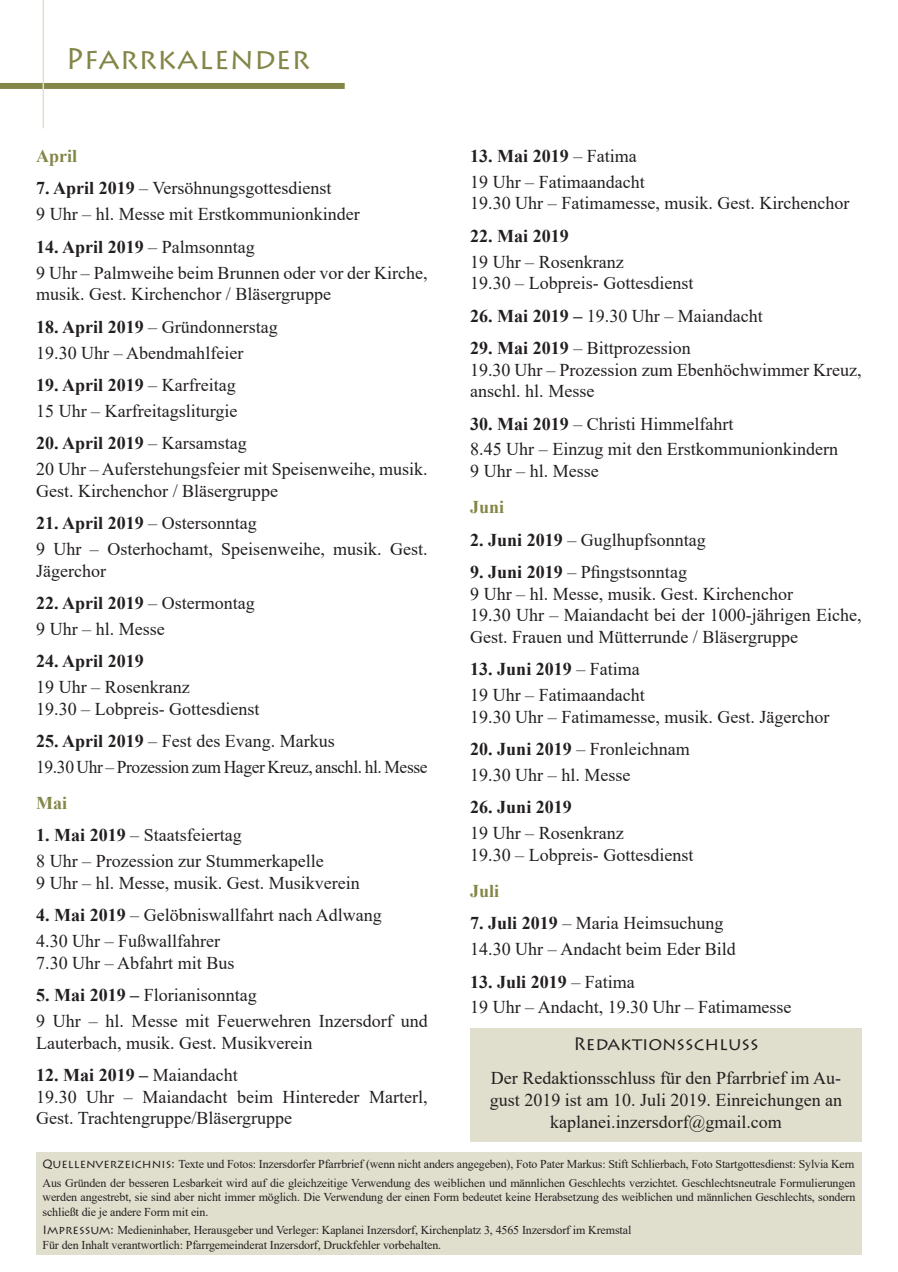
<style>
.page{position:relative;width:898px;height:1272px;background:#fff}
.page>*{position:absolute;margin:0;border:0;box-sizing:border-box;transform-origin:0 0}
.t1{font:30px "Lithos Pro";letter-spacing:.005em;color:#848648}
.t2{font:18px/25.8px "Times New Roman";color:#231f20}
.t3{font:18px/26px "Times New Roman";letter-spacing:-.02em;color:#231f20}
.t4{font:700 18px "Times New Roman";color:#231f20}
.t5{font:18px "Lithos Pro";color:#231f20}
.t6{font:700 18px "Times New Roman";color:#848648}
.t7{font:12px/14.4px "Times New Roman";letter-spacing:-.01em;color:#231f20}
.s1{font-weight:700}
.s2{font-family:"Lithos Pro"}
</style>
<div class="page">
<div style="left:36px;top:1152px;width:825px;height:102px;background:#e0dfcd"></div>
<div style="left:0;top:83px;width:344px;height:6px;background:#848648"></div>
<hr style="left:43px;top:0;width:1px;height:128px;background:#e0dfcd">
<div style="left:470px;top:1028px;width:391px;height:113px;background:#e0dfcd"></div>
<h1 class="t1" style="left:65px;top:41px;width:246px">Pfarrkalender</h1>
<p class="t6" style="left:36px;top:143px;width:43px">April</p>
<p class="t2" style="left:36px;top:175px;width:325px"><span class="s1">7. April 2019</span> – Versöhnungsgottesdienst<br>9 Uhr – hl. Messe mit Erstkommunionkinder</p>
<p class="t2" style="left:36px;top:233px;width:393px"><span class="s1">14. April 2019</span> – Palmsonntag<br>9 Uhr – Palmweihe beim Brunnen oder vor der Kirche,</p>
<p class="t2" style="left:36px;top:281px;width:296px">musik. Gest. Kirchenchor / Bläsergruppe</p>
<p class="t2" style="left:36px;top:313px;width:243px"><span class="s1">18. April 2019</span> – Gründonnerstag<br>19.30 Uhr – Abendmahlfeier</p>
<p class="t2" style="left:36px;top:371px;width:203px"><span class="s1">19. April 2019</span> – Karfreitag<br>15 Uhr – Karfreitagsliturgie</p>
<p class="t2" style="left:36px;top:429px;width:393px"><span class="s1">20. April 2019</span> – Karsamstag<br>20 Uhr – Auferstehungsfeier mit Speisenweihe, musik.</p>
<p class="t2" style="left:36px;top:477px;width:243px">Gest. Kirchenchor / Bläsergruppe</p>
<p class="t2" style="left:36px;top:509px;width:393px"><span class="s1">21. April 2019</span> – Ostersonntag<br>9 Uhr – Osterhochamt, Speisenweihe, musik. Gest.</p>
<p class="t2" style="left:36px;top:557px;width:71px">Jägerchor</p>
<p class="t2" style="left:36px;top:589px;width:220px"><span class="s1">22. April 2019</span> – Ostermontag<br>9 Uhr – hl. Messe</p>
<p class="t4" style="left:36px;top:648px;width:109px">24. April 2019</p>
<p class="t2" style="left:36px;top:675px;width:224px;line-height:21.6px">19 Uhr – Rosenkranz<br>19.30 – Lobpreis- Gottesdienst</p>
<p class="t3" style="left:36px;top:727px;width:393px"><span class="s1">25. April 2019</span> – Fest des Evang. Markus<br>19.30 Uhr – Prozession zum Hager Kreuz, anschl. hl. Messe</p>
<p class="t6" style="left:36px;top:790px;width:32px">Mai</p>
<p class="t2" style="left:36px;top:822px;width:289px"><span class="s1">1. Mai 2019</span> – Staatsfeiertag<br>8 Uhr – Prozession zur Stummerkapelle</p>
<p class="t2" style="left:36px;top:869px;width:325px">9 Uhr – hl. Messe, musik. Gest. Musikverein</p>
<p class="t2" style="left:36px;top:901px;width:347px"><span class="s1">4. Mai 2019</span> – Gelöbniswallfahrt nach Adlwang<br>4.30 Uhr – Fußwallfahrer</p>
<p class="t2" style="left:36px;top:949px;width:199px">7.30 Uhr – Abfahrt mit Bus</p>
<p class="t2" style="left:36px;top:981px;width:393px"><span class="s1">5. Mai 2019 –</span> Florianisonntag<br>9 Uhr – hl. Messe mit Feuerwehren Inzersdorf und</p>
<p class="t2" style="left:36px;top:1029px;width:277px">Lauterbach, musik. Gest. Musikverein</p>
<p class="t2" style="left:36px;top:1063px;width:393px;line-height:21.6px"><span class="s1">12. Mai 2019 –</span> Maiandacht<br>19.30 Uhr – Maiandacht beim Hintereder Marterl,<br>Gest. Trachtengruppe/Bläsergruppe</p>
<p class="t2" style="left:470px;top:142px;width:176px"><span class="s1">13. Mai 2019</span> – Fatima<br>19 Uhr – Fatimaandacht</p>
<p class="t2" style="left:470px;top:190px;width:380px">19.30 Uhr – Fatimamesse, musik. Gest. Kirchenchor</p>
<p class="t4" style="left:470px;top:223px;width:100px">22. Mai 2019</p>
<p class="t2" style="left:470px;top:250px;width:224px;line-height:21.6px">19 Uhr – Rosenkranz<br>19.30 – Lobpreis- Gottesdienst</p>
<p class="t2" style="left:470px;top:302px;width:294px"><span class="s1">26. Mai 2019 –</span> 19.30 Uhr – Maiandacht</p>
<p class="t2" style="left:470px;top:336px;width:393px;line-height:21.6px"><span class="s1">29. Mai 2019</span> – Bittprozession<br>19.30 Uhr – Prozession zum Ebenhöchwimmer Kreuz, anschl. hl. Messe</p>
<p class="t2" style="left:470px;top:410px;width:369px"><span class="s1">30. Mai 2019</span> – Christi Himmelfahrt<br>8.45 Uhr – Einzug mit den Erstkommunionkindern</p>
<p class="t2" style="left:470px;top:457px;width:130px">9 Uhr – hl. Messe</p>
<p class="t6" style="left:470px;top:494px;width:36px">Juni</p>
<p class="t2" style="left:470px;top:526px;width:237px"><span class="s1">2. Juni 2019</span> – Guglhupfsonntag</p>
<p class="t2" style="left:470px;top:560px;width:393px;line-height:21.6px"><span class="s1">9. Juni 2019</span> – Pfingstsonntag<br>9 Uhr – hl. Messe, musik. Gest. Kirchenchor<br>19.30 Uhr – Maiandacht bei der 1000-jährigen Eiche, Gest. Frauen und Mütterrunde / Bläsergruppe</p>
<p class="t2" style="left:470px;top:655px;width:176px"><span class="s1">13. Juni 2019</span> – Fatima<br>19 Uhr – Fatimaandacht</p>
<p class="t2" style="left:470px;top:703px;width:360px">19.30 Uhr – Fatimamesse, musik. Gest. Jägerchor</p>
<p class="t2" style="left:470px;top:735px;width:221px"><span class="s1">20. Juni 2019</span> – Fronleichnam<br>19.30 Uhr – hl. Messe</p>
<p class="t4" style="left:470px;top:794px;width:103px">26. Juni 2019</p>
<p class="t2" style="left:470px;top:821px;width:224px;line-height:21.6px">19 Uhr – Rosenkranz<br>19.30 – Lobpreis- Gottesdienst</p>
<p class="t6" style="left:470px;top:877px;width:31px">Juli</p>
<p class="t2" style="left:470px;top:909px;width:267px"><span class="s1">7. Juli 2019</span> – Maria Heimsuchung<br>14.30 Uhr – Andacht beim Eder Bild</p>
<p class="t2" style="left:470px;top:968px;width:322px"><span class="s1">13. Juli 2019</span> – Fatima<br>19 Uhr – Andacht, 19.30 Uhr – Fatimamesse</p>
<p class="t5" style="left:573px;top:1033px;width:187px">Redaktionsschluss</p>
<p class="t2" style="left:489px;top:1066px;width:353px;line-height:21.6px;text-align:center">Der Redaktionsschluss für den Pfarrbrief im Au&shy;gust 2019 ist am 10. Juli 2019. Einreichungen an kaplanei.inzersdorf@gmail.com</p>
<p class="t7" style="left:43px;top:1154px;width:814px;line-height:18.6px"><span class="s2">Quellenverzeichnis:</span> Texte und Fotos: Inzersdorfer Pfarrbrief (wenn nicht anders angegeben), Foto Pater Markus: Stift Schlierbach, Foto Startgottesdienst: Sylvia Kern<br>Aus Gründen der besseren Lesbarkeit wird auf die gleichzeitige Verwendung des weiblichen und männlichen Geschlechts verzichtet. Geschlechtsneutrale Formulierungen</p>
<p class="t7" style="left:43px;top:1189px;width:814px">werden angestrebt, sie sind aber nicht immer möglich. Die Verwendung der einen Form bedeutet keine Herabsetzung des weiblichen und männlichen Geschlechts, sondern schließt die je andere Form mit ein.</p>
<p class="t7" style="left:43px;top:1222px;width:590px"><span class="s2">Impressum:</span> Medieninhaber, Herausgeber und Verleger: Kaplanei Inzersdorf, Kirchenplatz 3, 4565 Inzersdorf im Kremstal<br>Für den Inhalt verantwortlich: Pfarrgemeinderat Inzersdorf, Druckfehler vorbehalten.</p>
</div>
